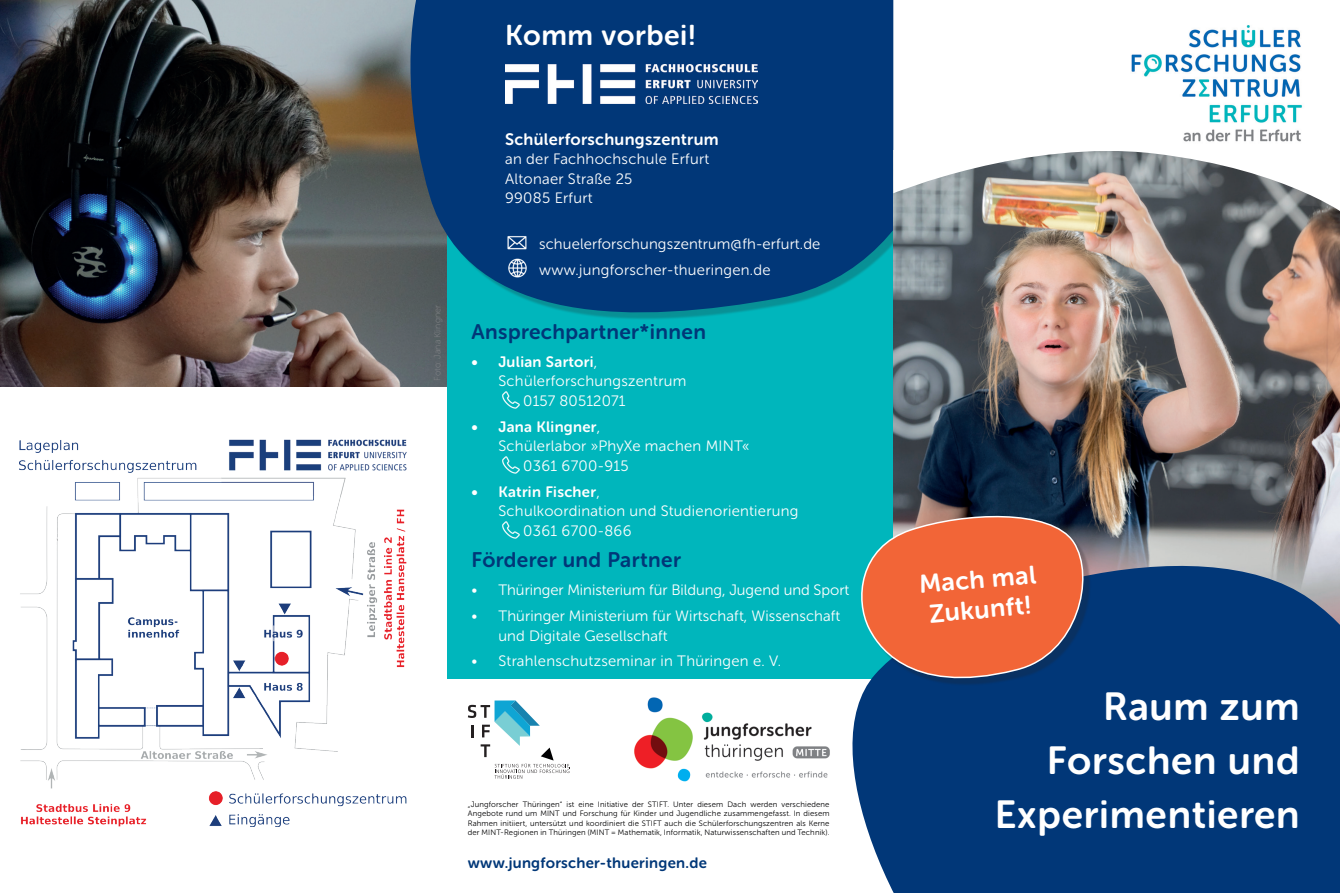
<style>
.page{position:relative;width:1340px;height:893px;background:#fff}
.page>*{position:absolute;margin:0;border:0;box-sizing:border-box;transform-origin:0 0}
.t1{font:39px/54px "Museo Sans Rounded 700";letter-spacing:.02em;color:#fff;text-align:right}
.t2{font:28.5px "Museo Sans Rounded 700";letter-spacing:.02em;color:#fff}
.t3{font:25.5px/30px "Museo Sans Rounded 700";color:#fff}
.t4{font:21px "Museo Sans Rounded 700";letter-spacing:.02em;color:#013778}
.t5{font:16.5px "Museo Sans Rounded 700";letter-spacing:.02em;color:#fff}
.t6{font:15px/19.5px "Museo Sans Rounded 300";letter-spacing:.02em;color:#fff}
.t7{font:15px "Museo Sans Rounded 300";color:#fff}
.t8{font:15px "Museo Sans Rounded 700";letter-spacing:.02em;color:#fff}
.t9{font:15px "Museo Sans Rounded 700";letter-spacing:.02em;color:#013778}
.t10{font:7.8px/9.3px "Museo Sans Rounded 300";letter-spacing:.02em;color:#000002;text-align:justify}
.s1{font-family:"Museo Sans Rounded 300"}
</style>
<div class="page">
<img style="left:0;top:0;width:446px;height:387px">
<div style="left:446px;top:0;width:447px;height:678px;background:#00b6bc"></div>
<svg style="left:391px;top:0;width:502px;height:327px;background:#08467c"></svg>
<img style="left:893px;top:219px;width:446px;height:303px">
<svg style="left:893px;top:0;width:446px;height:219px"></svg>
<svg style="left:810px;top:522px;width:529px;height:371px;background:#1e5287"></svg>
<svg style="left:855px;top:506px;width:240px;height:192px;background:#a36354"></svg>
<img style="left:1116px;top:16px;width:196px;height:128px">
<svg style="left:468px;top:700px;width:102px;height:79px"></svg>
<img style="left:634px;top:691px;width:207px;height:97px">
<img style="left:502px;top:391px;width:18px;height:18px">
<img style="left:502px;top:456px;width:18px;height:18px">
<img style="left:502px;top:521px;width:18px;height:18px">
<img style="left:504px;top:230px;width:26px;height:52px">
<img style="left:19px;top:439px;width:388px;height:387px">
<img style="left:505px;top:65px;width:252px;height:38px">
<h2 class="t2" style="left:505px;top:20px;width:192px">Komm vorbei!</h2>
<p class="t5" style="left:505px;top:130px;width:215px">Schülerforschungszentrum</p>
<p class="t6" style="left:505px;top:149px;width:205px">an der Fachhochschule Erfurt<br>Altonaer Straße 25<br>99085 Erfurt</p>
<p class="t6" style="left:539px;top:232px;width:283px;line-height:25.2px">schuelerforschungszentrum@fh-erfurt.de www.jungforscher-thueringen.de</p>
<h3 class="t4" style="left:471px;top:320px;width:236px">Ansprechpartner*innen</h3>
<p class="t8" style="left:471px;top:353px;width:127px">• Julian Sartori<span class="s1">,</span></p>
<p class="t6" style="left:523px;top:372px;width:164px;text-indent:-25px">Schülerforschungszentrum<br>0157 80512071</p>
<p class="t8" style="left:471px;top:418px;width:130px">• Jana Klingner<span class="s1">,</span></p>
<p class="t6" style="left:523px;top:436px;width:228px;text-indent:-25px">Schülerlabor »PhyXe machen MINT«<br>0361 6700-915</p>
<p class="t8" style="left:471px;top:483px;width:130px">• Katrin Fischer<span class="s1">,</span></p>
<p class="t6" style="left:523px;top:501px;width:277px;text-indent:-25px">Schulkoordination und Studienorientierung<br>0361 6700-866</p>
<h3 class="t4" style="left:471px;top:548px;width:211px">Förderer und Partner</h3>
<p class="t7" style="left:471px;top:582px;width:379px">• Thüringer Ministerium für Bildung, Jugend und Sport</p>
<p class="t6" style="left:498px;top:606px;width:343px;text-indent:-27px">• Thüringer Ministerium für Wirtschaft, Wissenschaft und Digitale Gesellschaft</p>
<p class="t6" style="left:471px;top:652px;width:311px">• Strahlenschutzseminar in Thüringen e. V.</p>
<p class="t10" style="left:468px;top:800px;width:363px">„Jungforscher Thüringen“ ist eine Initiative der STIFT. Unter diesem Dach werden verschiedene Angebote rund um MINT und Forschung für Kinder und Jugendliche zusammengefasst. In diesem Rahmen initiiert, untersützt und koordiniert die STIFT auch die Schülerforschungszentren als Kerne der MINT-Regionen in Thüringen (MINT = Mathematik, Informatik, Naturwissenschaften und Technik).</p>
<p class="t9" style="left:468px;top:854px;width:241px">www.jungforscher-thueringen.de</p>
<h3 class="t3" style="left:918px;top:570px;width:119px;rotate:-5deg">Mach mal<br>Zukunft!</h3>
<h1 class="t1" style="left:994px;top:680px;width:306px">Raum zum<br>Forschen und<br>Experimentieren</h1>
</div>
